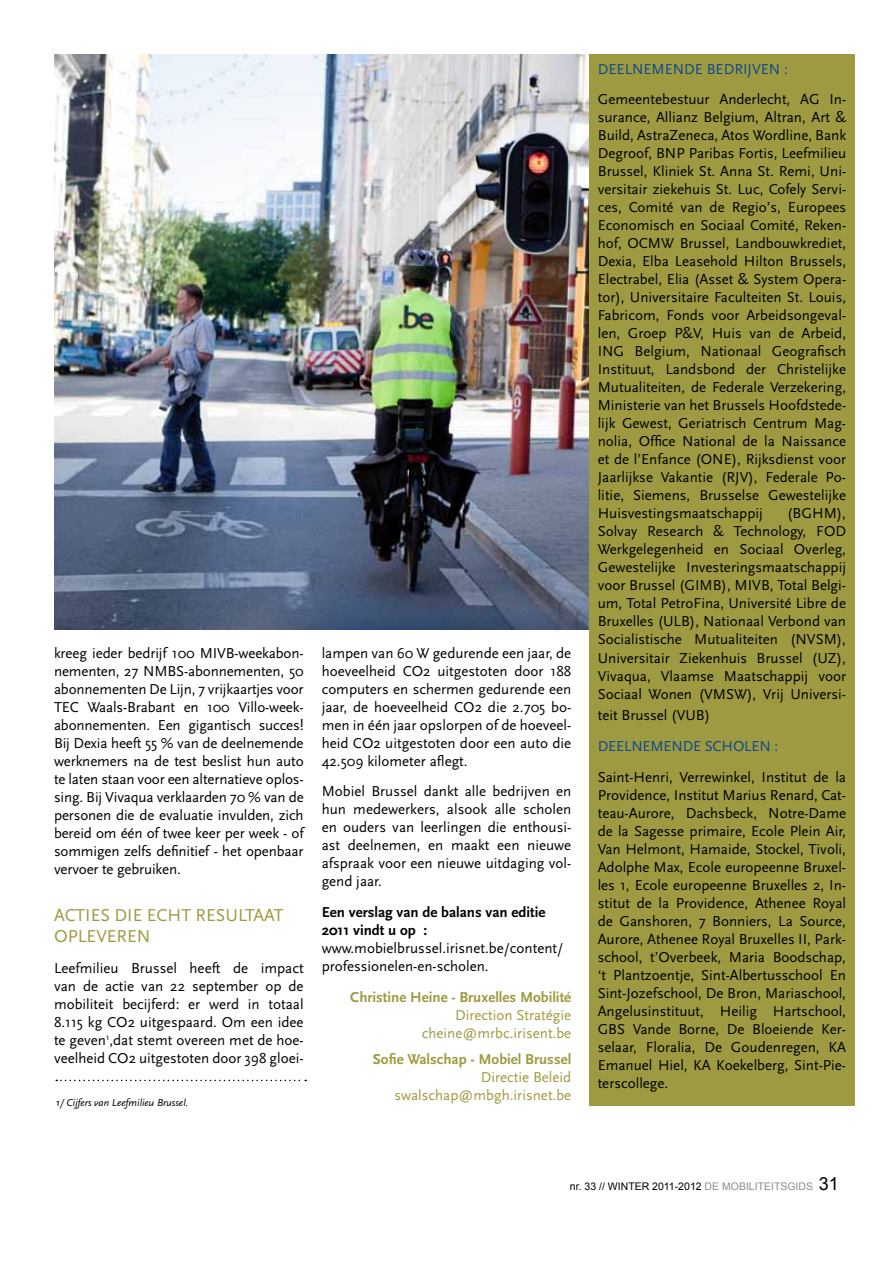
<style>
.page{position:relative;width:893px;height:1263px;background:#fff}
.page>*{position:absolute;margin:0;border:0;box-sizing:border-box;transform-origin:0 0}
.t1{font:18px/21.6px "Scala Sans";letter-spacing:.155em;color:#9e9a41}
.t2{font:15px/18px "Scala Sans";color:#000;text-align:justify}
.t3{font:15px/18px "Scala Sans";color:#9e9a41;text-align:right}
.t4{font:700 15px "Scala Sans";color:#9e9a41}
.t5{font:700 15px/18px "Scala Sans";color:#000}
.t6{font:15px "Scala Sans";letter-spacing:.17em;color:#0b488e}
.t7{font:10.5px "Arial";color:#000}
.t8{font:italic 10.5px "Scala Sans";color:#000}
.t9{font:10.5px "Arial";color:#8b8c8f}
.s1{color:#8b8c8f}
.s2{font-size:18px;color:#000}
</style>
<div class="page">
<img style="left:54px;top:54px;width:535px;height:575px">
<svg style="left:56px;top:1080px;width:250px;height:1px"></svg>
<div style="left:589px;top:54px;width:266px;height:1052px;background:#9e9a41"></div>
<p class="t2" style="left:54px;top:644px;width:251px">kreeg ieder bedrijf 100 MIVB-weekabon&shy;nementen, 27 NM BS-abonnementen, 50 abonnementen De Lijn, 7 vrijkaartjes voor TEC Waals-Brabant en 100 Villo-week&shy;abonnementen. Een gigantisch succes!<br>Bij Dexia heeft 55 % van de deelnemende werknemers na de test beslist hun auto te laten staan voor een alternatieve oplos&shy;sing. Bij Vivaqua verklaarden 70 % van de personen die de evaluatie invulden, zich bereid om één of twee keer per week - of sommigen zelfs definitief - het openbaar vervoer te gebruiken.</p>
<p class="t1" style="left:54px;top:904px;width:227px">Acties d ie echt resultaat opleveren</p>
<p class="t2" style="left:54px;top:959px;width:251px">Leefmilieu Brussel heeft de impact van de actie van 22 september op de mobiliteit becijferd: er werd in totaal 8.115 kg CO2 uitgespaard. Om een idee te geven<sup>1</sup>,dat stemt overeen met de hoe&shy;veelheid CO2 uitgestoten door 398 gloei-</p>
<p class="t8" style="left:56px;top:1097px;width:134px">1/ Cijfers van Leefmilieu Brussel.</p>
<p class="t2" style="left:322px;top:644px;width:251px">lampen van 60 W gedurende een jaar, de hoeveelheid CO2 uitgestoten door 188 computers en schermen gedurende een jaar, de hoeveelheid CO2 die 2.705 bo&shy;men in één jaar opslorpen of de hoeveel&shy;heid CO2 uitgestoten door een auto die 42.509 kilometer aflegt.</p>
<p class="t2" style="left:322px;top:783px;width:251px">M obiel Brussel dankt alle bedrijven en hun medewerkers, alsook alle scholen en ouders van leerlingen die enthousi&shy;ast deelnemen, en maakt een nieuwe afspraak voor een nieuwe uitdaging vol&shy;gend jaar.</p>
<p class="t5" style="left:322px;top:903px;width:225px">Een verslag van de balans van editie<br>2011 vindt u op :</p>
<p class="t2" style="left:322px;top:939px;width:243px">www.mobielbrussel.irisnet.be/content/ professionelen-en-scholen.</p>
<p class="t4" style="left:350px;top:989px;width:223px">Christine Heine - Bruxelles Mobilité</p>
<p class="t3" style="left:422px;top:1006px;width:151px">Direction Stratégie cheine@mrbc.irisent.be</p>
<p class="t4" style="left:373px;top:1051px;width:200px">Sofie Walschap - Mobiel Brussel</p>
<p class="t3" style="left:394px;top:1069px;width:178px">Directie Beleid swalschap@mbgh.irisnet.be</p>
<p class="t6" style="left:598px;top:61px;width:191px">Deelnemende bedrijven :</p>
<p class="t2" style="left:598px;top:91px;width:250px">Gemeentebestuur Anderlecht, AG I n&shy;surance, Allianz Belgium, Altran, Art &amp; Build, AstraZeneca, Atos Wordline, Bank Degroof, BNP Paribas Fortis, Leefmilieu Brussel, Kliniek St. Anna St. Remi, U ni&shy;versitair ziekehuis St. Luc, Cofely Servi&shy;ces, Comité van de Regio’s, E uropees Economisch en Sociaal Comité, Reken&shy;hof, OCMW Brussel, Landbouwkrediet, Dexia, Elba Leasehold H ilton Brussels, E lectrabel, E lia (Asset &amp; System Opera&shy;tor), U niversitaire Faculteiten St. Louis, Fabricom, Fonds voor Arbeidsongeval&shy;len, Groep P&amp;V, H uis van de Arbeid, IN G Belgium, N ationaal Geografisch I nstituut, Landsbond der Christelijke M utualiteiten, de Federale Verzekering, M inisterie van het Brussels H oofdstede&shy;lijk Gewest, Geriatrisch Centrum M ag&shy;nolia, Office N ational de la N aissance et de l’Enfance (ONE), Rijksdienst voor Jaarlijkse Vakantie (RJV), Federale Po&shy;litie, Siemens, Brusselse Gewestelijke H uisvestingsmaatschappij</p>
<p class="t2" style="left:598px;top:505px;width:250px;text-indent:189px">(BGHM), Solvay Research &amp; Technology, FOD Werkgelegenheid en Sociaal Overleg, Gewestelijke I nvesteringsmaatschappij voor Brussel (GIM B), MIVB, Total Belgi&shy;um, Total PetroFina, U niversité Libre de Bruxelles (ULB), N ationaal Verbond van Socialistische M utualiteiten (NVSM), U niversitair Ziekenhuis Brussel (UZ), Vivaqua, Vlaamse M aatschappij voor Sociaal Wonen (VMSW), Vrij U niversi-</p>
<p class="t2" style="left:598px;top:706px;width:114px">teit Brussel (VU B)</p>
<p class="t6" style="left:598px;top:738px;width:182px">Deelnemende scholen :</p>
<p class="t2" style="left:598px;top:768px;width:250px;text-align:left">Saint-H enri, Verrewinkel, I nstitut de la Providence, I nstitut M arius Renard, Cat&shy;teau-Aurore, Dachsbeck, N otre-Dame de la Sagesse primaire, Ecole Plein Air, Van H elmont, H amaide, Stockel, Tivoli, Adolphe M ax, Ecole europeenne Bruxel&shy;les 1, Ecole europeenne Bruxelles 2, I n&shy;stitut de la Providence, Athenee Royal de Ganshoren, 7 Bonniers, La Source, Aurore, Athenee Royal Bruxelles II , Park&shy;school, t’Overbeek, M aria Boodschap, ‘t Plantzoentje, Sint-Albertusschool E n Sint-Jozefschool, De Bron, M ariaschool, Angelusinstituut, Heilig H artschool, Gbs Vande Borne, De Bloeiende Ker&shy;selaar, Floralia, De Goudenregen, Ka Emanuel H iel, Ka Koekelberg, Sint-Pie&shy;terscollege.</p>
<p class="t7" style="left:570px;top:1180px;width:183px">NR. 33 // WINTER 2011-2012 <span class="s1">DE MOBILITEITS</span></p>
<p class="t9" style="left:787px;top:1180px;width:53px">GIDS <span class="s2">31</span></p>
</div>
